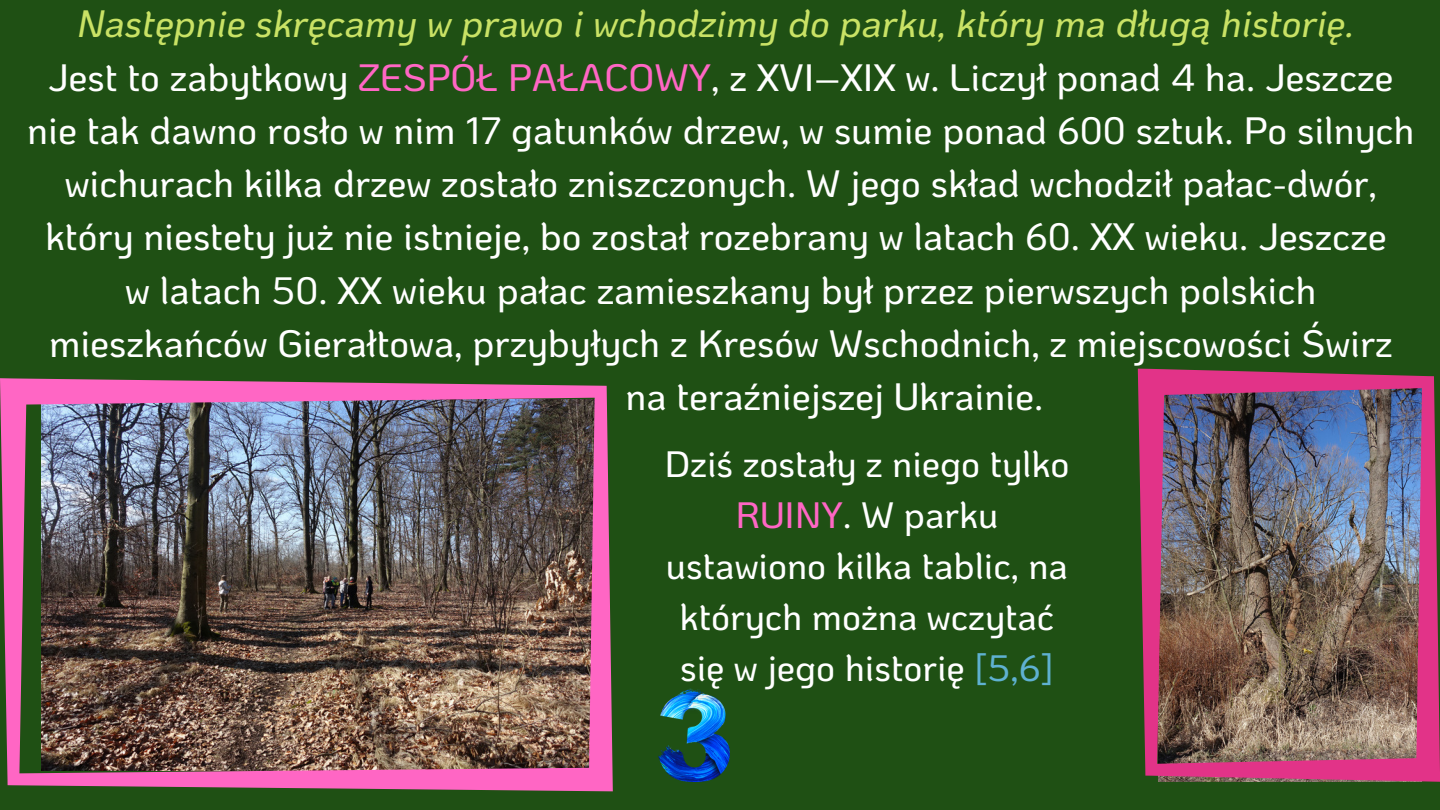
<style>
.page{position:relative;width:1440px;height:810px;background:#1f5014}
.page>*{position:absolute;margin:0;border:0;box-sizing:border-box;transform-origin:0 0}
.t1{font:500 38.1px "Ko Ho";color:#fff}
.t2{font:italic 500 38.1px "Ko Ho";color:#c9e265}
.t3{font:500 36.7px/51px "Ko Ho";color:#fff;text-align:center}
.s1{color:#ff66c4}
.s2{color:#5fb1d1}
</style>
<div class="page">
<img style="left:0;top:378px;width:613px;height:413px">
<img style="left:1138px;top:369px;width:302px;height:413px">
<img style="left:658px;top:688px;width:72px;height:94px">
<p class="t2" style="left:77px;top:-2px;width:1279px">Następnie skręcamy w prawo i wchodzimy do parku, który ma długą historię.</p>
<p class="t1" style="left:48px;top:51px;width:1347px">Jest to zabytkowy <span class="s1">ZESPÓŁ PAŁACOWY</span>, z XVI–XIX w. Liczył ponad 4 ha. Jeszcze</p>
<p class="t1" style="left:27px;top:104px;width:1389px">nie tak dawno rosło w nim 17 gatunków drzew, w sumie ponad 600 sztuk. Po silnych</p>
<p class="t1" style="left:65px;top:157px;width:1314px">wichurach kilka drzew zostało zniszczonych. W jego skład wchodził pałac-dwór,</p>
<p class="t1" style="left:45px;top:211px;width:1343px">który niestety już nie istnieje, bo został rozebrany w latach 60. XX wieku. Jeszcze</p>
<p class="t1" style="left:125px;top:264px;width:1193px">w latach 50. XX wieku pałac zamieszkany był przez pierwszych polskich</p>
<p class="t1" style="left:49px;top:317px;width:1345px">mieszkańców Gierałtowa, przybyłych z Kresów Wschodnich, z miejscowości Świrz</p>
<p class="t1" style="left:625px;top:370px;width:419px">na teraźniejszej Ukrainie.</p>
<p class="t3" style="left:664px;top:437px;width:407px">Dziś zostały z niego tylko<br><span class="s1">RUINY</span>. W parku ustawiono kilka tablic, na których można wczytać się w jego historię <span class="s2">[5,6]</span></p>
</div>
